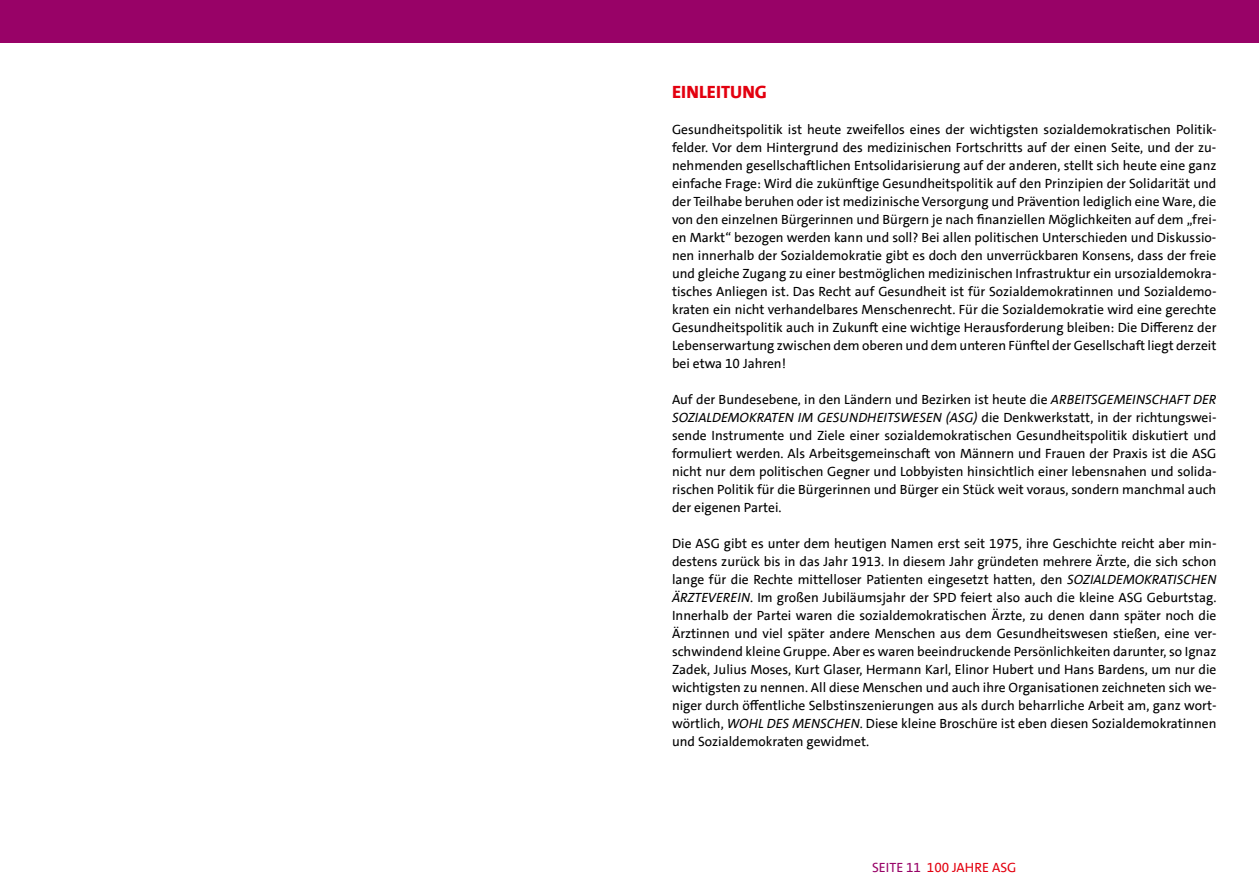
<style>
.page{position:relative;width:1259px;height:893px;background:#fff}
.page>*{position:absolute;margin:0;border:0;box-sizing:border-box;transform-origin:0 0}
.t1{font:800 18px "SPD The Sans";color:#e3000f}
.t2{font:13.5px/18px "SPD The Sans";color:#000;text-align:justify}
.t3{font:13.5px "SPD The Sans";color:#e3000f}
.s1{font-style:italic}
.s2{color:#980267}
</style>
<div class="page">
<div style="left:617px;top:0;width:642px;height:43px;background:#980267"></div>
<div style="left:0;top:0;width:642px;height:43px;background:#980267"></div>
<h1 class="t1" style="left:672px;top:81px;width:95px">EINLEITUNG</h1>
<p class="t2" style="left:672px;top:121px;width:546px">Gesundheitspolitik ist heute zweifellos eines der wichtigsten sozialdemokratischen Politik&shy;felder. Vor dem Hintergrund des medizinischen Fortschritts auf der einen Seite, und der zu&shy;nehmenden gesellschaftlichen Entsolidarisierung auf der anderen, stellt sich heute eine ganz einfache Frage: Wird die zukünftige Gesundheitspolitik auf den Prinzipien der Solidarität und der Teilhabe beruhen oder ist medizinische Versorgung und Prävention lediglich eine Ware, die von den einzelnen Bürgerinnen und Bürgern je nach finanziellen Möglichkeiten auf dem „frei&shy;en Markt“ bezogen werden kann und soll? Bei allen politischen U nterschieden und Diskussio&shy;nen innerhalb der Sozialdemokratie gibt es doch den unverrückbaren Konsens, dass der freie und gleiche Zugang zu einer bestmöglichen medizinischen I nfrastruktur ein ursozialdemokra&shy;tisches Anliegen ist. Das Recht auf Gesundheit ist für Sozialdemokratinnen und Sozialdemo&shy;kraten ein nicht verhandelbares Menschenrecht. Für die Sozialdemokratie wird eine gerechte Gesundheitspolitik auch in Zukunft eine wichtige Herausforderung bleiben: Die Differenz der Lebenserwartung zwischen dem oberen und dem unteren Fünftel der Gesellschaft liegt derzeit bei etwa 10 Jahren!</p>
<p class="t2" style="left:672px;top:391px;width:546px">Auf der Bundesebene, in den Ländern und Bezirken ist heute die <span class="s1">ARBEITSGEMEINSCHAFT DER SOZIALDEMOKRATEN IM GESUNDHEITSWESEN (ASG)</span> die Denkwerkstatt, in der richtungswei&shy;sende I nstrumente und Ziele einer sozialdemokratischen Gesundheitspolitik diskutiert und formuliert werden. Als Arbeitsgemeinschaft von Männern und Frauen der Praxis ist die ASG nicht nur dem politischen Gegner und Lobbyisten hinsichtlich einer lebensnahen und solida&shy;rischen Politik für die Bürgerinnen und Bürger ein Stück weit voraus, sondern manchmal auch der eigenen Partei.</p>
<p class="t2" style="left:672px;top:535px;width:546px">Die ASG gibt es unter dem heutigen Namen erst seit 1975, ihre Geschichte reicht aber min&shy;destens zurück bis in das Jahr 1913. I n diesem Jahr gründeten mehrere Ärzte, die sich schon lange für die Rechte mittelloser Patienten eingesetzt hatten, den <span class="s1">SOZIALDEMOKRATISCHEN ÄRZTEVEREIN</span>. I m großen Jubiläumsjahr der SPD feiert also auch die kleine ASG Geburtstag.<br>I nnerhalb der Partei waren die sozialdemokratischen Ärzte, zu denen dann später noch die Ärztinnen und viel später andere Menschen aus dem Gesundheitswesen stießen, eine ver&shy;schwindend kleine Gruppe. Aber es waren beeindruckende Persönlichkeiten darunter, so Ignaz Zadek, Julius Moses, Kurt Glaser, Hermann Karl, Elinor Hubert und Hans Bardens, um nur die wichtigsten zu nennen. All diese Menschen und auch ihre Organisationen zeichneten sich we&shy;niger durch öffentliche Selbstinszenierungen aus als durch beharrliche Arbeit am, ganz wort&shy;wörtlich, <span class="s1">WOHL DES MENSCHEN</span>. Diese kleine Broschüre ist eben diesen Sozialdemokratinnen und Sozialdemokraten gewidmet.</p>
<p class="t3" style="left:872px;top:859px;width:146px"><span class="s2">Seite 11</span> 100 Jahre ASG</p>
</div>
